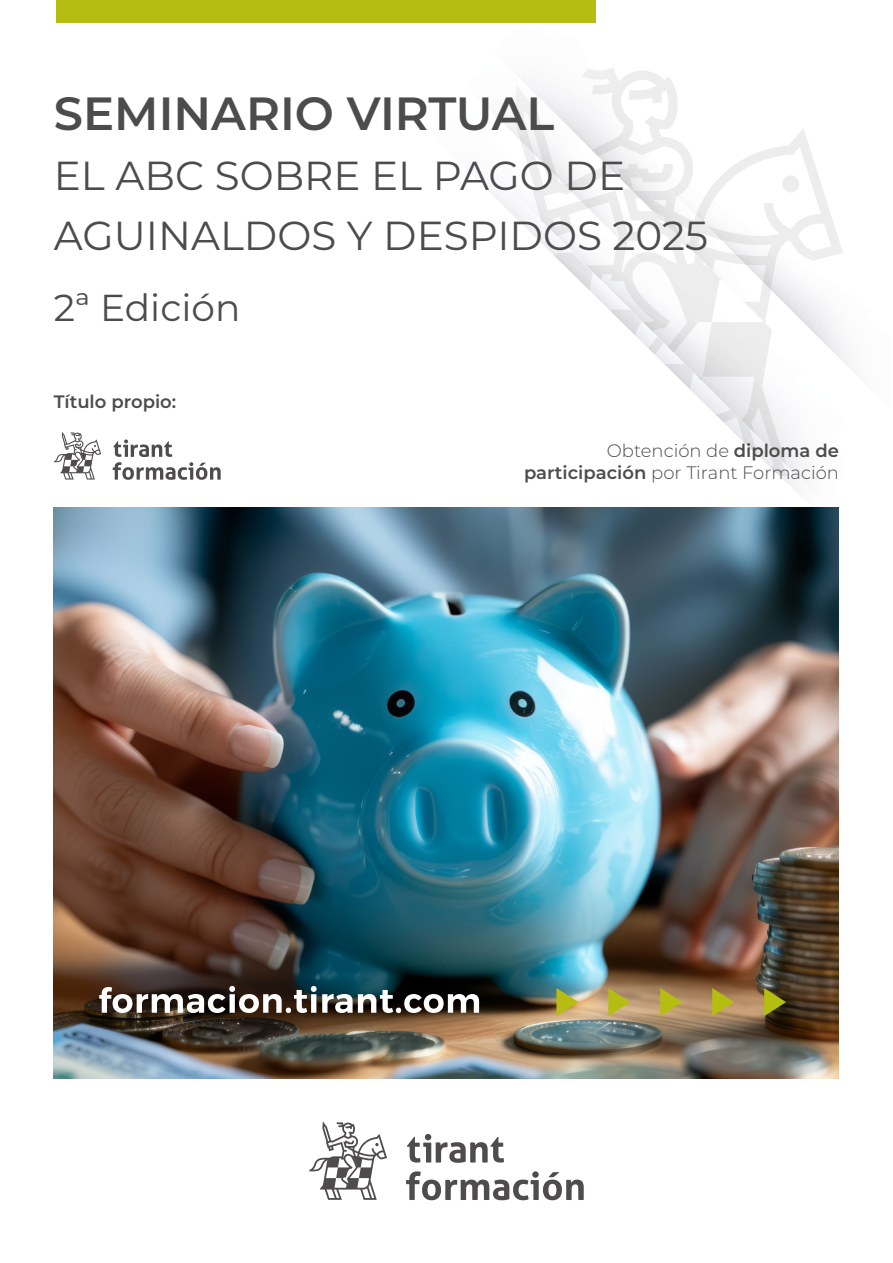
<style>
.page{position:relative;width:893px;height:1263px;background:#fff}
.page>*{position:absolute;margin:0;border:0;box-sizing:border-box;transform-origin:0 0}
.t1{font:600 46.5px "Montserrat";color:#4d4c4c}
.t2{font:40.5px/60px "Montserrat";color:#4d4c4c}
.t3{font:37.5px "Montserrat";color:#4d4c4c}
.t4{font:300 18px/21.6px "Montserrat";color:#4d4c4c;text-align:right}
.t5{font:600 18px "Montserrat";color:#4d4c4c}
.s1{font-weight:600}
</style>
<div class="page">
<img style="left:816px;top:352px;width:54px;height:38px">
<img style="left:816px;top:376px;width:41px;height:14px">
<img style="left:595px;top:0;width:1px;height:23px">
<svg style="left:486px;top:82px;width:330px;height:411px"></svg>
<img style="left:54px;top:507px;width:785px;height:571px">
<svg style="left:557px;top:988px;width:21px;height:28px"></svg>
<svg style="left:608px;top:988px;width:22px;height:28px"></svg>
<svg style="left:660px;top:988px;width:22px;height:28px"></svg>
<svg style="left:712px;top:988px;width:22px;height:28px"></svg>
<svg style="left:764px;top:988px;width:22px;height:28px"></svg>
<div style="left:56px;top:0;width:539px;height:23px;background:#b4bd10"></div>
<svg style="left:309px;top:1121px;width:78px;height:79px"></svg>
<svg style="left:406px;top:1171px;width:178px;height:29px"></svg>
<svg style="left:407px;top:1134px;width:97px;height:29px"></svg>
<img style="left:53px;top:973px;width:504px;height:80px">
<svg style="left:99px;top:986px;width:380px;height:27px"></svg>
<svg style="left:54px;top:432px;width:47px;height:47px"></svg>
<svg style="left:113px;top:439px;width:108px;height:41px"></svg>
<h1 class="t1" style="left:54px;top:81px;width:502px">SEMINARIO VIRTUAL</h1>
<h2 class="t2" style="left:54px;top:145px;width:656px">EL ABC SOBRE EL PAGO DE<br>AGUINALDOS Y DESPIDOS 2025</h2>
<h3 class="t3" style="left:54px;top:282px;width:188px">2ª Edición</h3>
<p class="t5" style="left:54px;top:389px;width:124px">Título propio:</p>
<p class="t4" style="left:524px;top:439px;width:316px">Obtención de <span class="s1">diploma de participación</span> por Tirant Formación</p>
</div>
